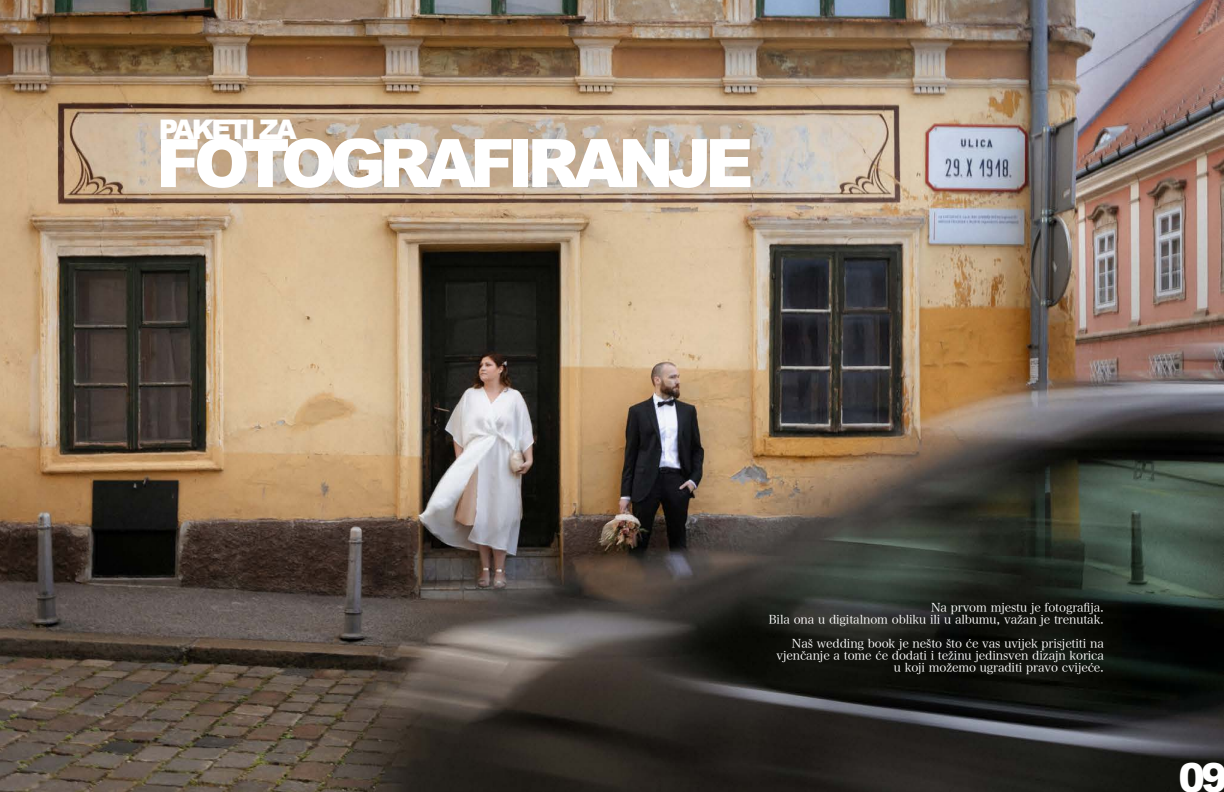
<style>
.page{position:relative;width:1224px;height:792px;background:#fff}
.page>*{position:absolute;margin:0;border:0;box-sizing:border-box;transform-origin:0 0}
.t1{font:900 67px "Arial";letter-spacing:-.1em;color:#fff}
.t2{font:900 40px "Arial";color:#fff}
.t3{font:900 27px "Arial";letter-spacing:-.1em;color:#fff}
.t4{font:12px/12px "Hira Min Pro W3";letter-spacing:-.01em;color:#fff;text-align:right}
</style>
<div class="page">
<img style="left:0;top:0;width:1224px;height:792px">
<h3 class="t3" style="left:159px;top:110px;width:140px">PAKETI ZA</h3>
<h1 class="t1" style="left:156px;top:115px;width:599px">FOTOGRAFIRANJE</h1>
<p class="t4" style="left:769px;top:600px;width:337px">Na prvom mjestu je fotografija.<br>Bila ona u digitalnom obliku ili u albumu, važan je trenutak.</p>
<p class="t4" style="left:777px;top:636px;width:329px">Naš wedding book je nešto što će vas uvijek prisjetiti na vjenčanje a tome će dodati i težinu jedinsven dizajn korica u koji možemo ugraditi pravo cvijeće.</p>
<h2 class="t2" style="left:1179px;top:749px;width:51px">09</h2>
</div>
